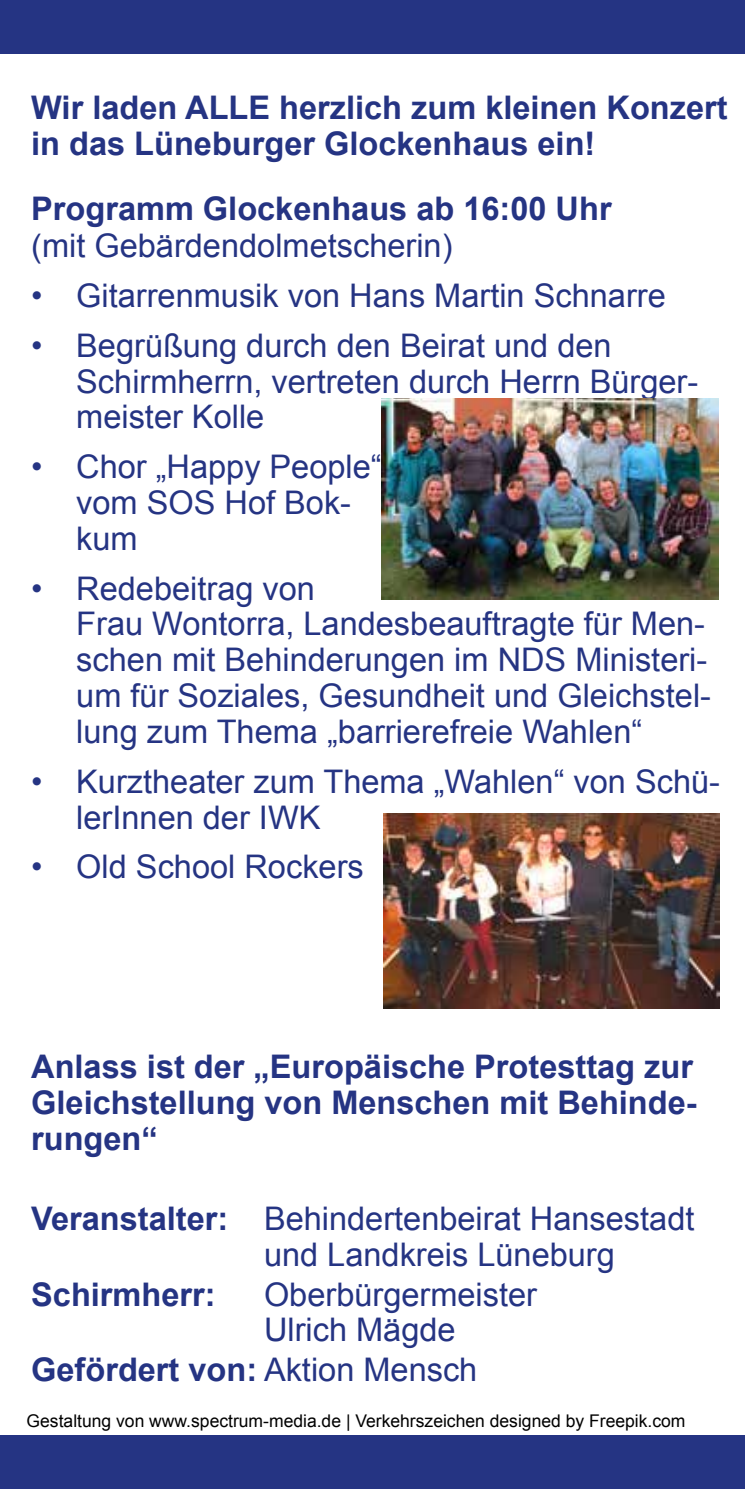
<style>
.page{position:relative;width:745px;height:1489px;background:#fff}
.page>*{position:absolute;margin:0;border:0;box-sizing:border-box;transform-origin:0 0}
.t1{font:32.5px/35.8px "Arial";color:#253483}
.t2{font:700 32.5px/35.8px "Arial";color:#253483}
.t3{font:17.5px "Arial";color:#000}
.s1{font-weight:700}
.s2{font-weight:400}
</style>
<div class="page">
<div style="left:0;top:0;width:744px;height:53px;background:#253483"></div>
<div style="left:0;top:1434px;width:744px;height:54px;background:#253483"></div>
<img style="left:381px;top:398px;width:336px;height:201px">
<img style="left:383px;top:813px;width:336px;height:195px">
<p class="t2" style="left:31px;top:91px;width:697px">Wir laden ALLE herzlich zum kleinen Konzert in das Lüneburger Glockenhaus ein!</p>
<p class="t2" style="left:31px;top:192px;width:581px">Programm Glockenhaus ab 16:00 Uhr</p>
<p class="t1" style="left:31px;top:228px;width:422px">(mit Gebärdendolmetscherin)</p>
<p class="t1" style="left:31px;top:278px;width:635px">• Gitarrenmusik von Hans Martin Schnarre</p>
<p class="t1" style="left:76px;top:328px;width:623px;text-indent:-45px">• Begrüßung durch den Beirat und den<br>Schirmherrn, vertreten durch Herrn Bürger&shy;meister Kolle</p>
<p class="t1" style="left:76px;top:449px;width:307px;text-indent:-45px">• Chor „Happy People“ vom SOS Hof Boc&shy;kum</p>
<p class="t1" style="left:76px;top:570px;width:636px;text-indent:-45px">• Redebeitrag von<br>Frau Wontorra, Landesbeauftragte für Men&shy;schen mit Behinderungen im NDS Ministeri&shy;um für Soziales, Gesundheit und Gleichstel&shy;lung zum Thema „barrierefreie Wahlen“</p>
<p class="t1" style="left:76px;top:763px;width:645px;text-indent:-45px">• Kurztheater zum Thema „Wahlen“ von Schü&shy;lerInnen der IWK</p>
<p class="t1" style="left:31px;top:849px;width:334px">• Old School Rockers</p>
<p class="t2" style="left:31px;top:1049px;width:666px;text-align:justify">Anlass ist der „Europäische Protesttag zur Gleichstellung von Menschen mit Behinde&shy;rungen“</p>
<p class="t1" style="left:264px;top:1201px;width:431px;text-indent:-233px"><span class="s1">Veranstalter:</span> Behindertenbeirat Hansestadt und Landkreis Lüneburg</p>
<p class="t2" style="left:31px;top:1276px;width:186px">Schirmherr:</p>
<p class="t1" style="left:264px;top:1276px;width:274px">Oberbürgermeister<br>Ulrich Mägde</p>
<p class="t2" style="left:31px;top:1352px;width:447px">Gefördert von: <span class="s2">Aktion Mensch</span></p>
<p class="t3" style="left:27px;top:1409px;width:660px">Gestaltung von www.spectrum-media.de | Verkehrszeichen designed by Freepik.com</p>
</div>
